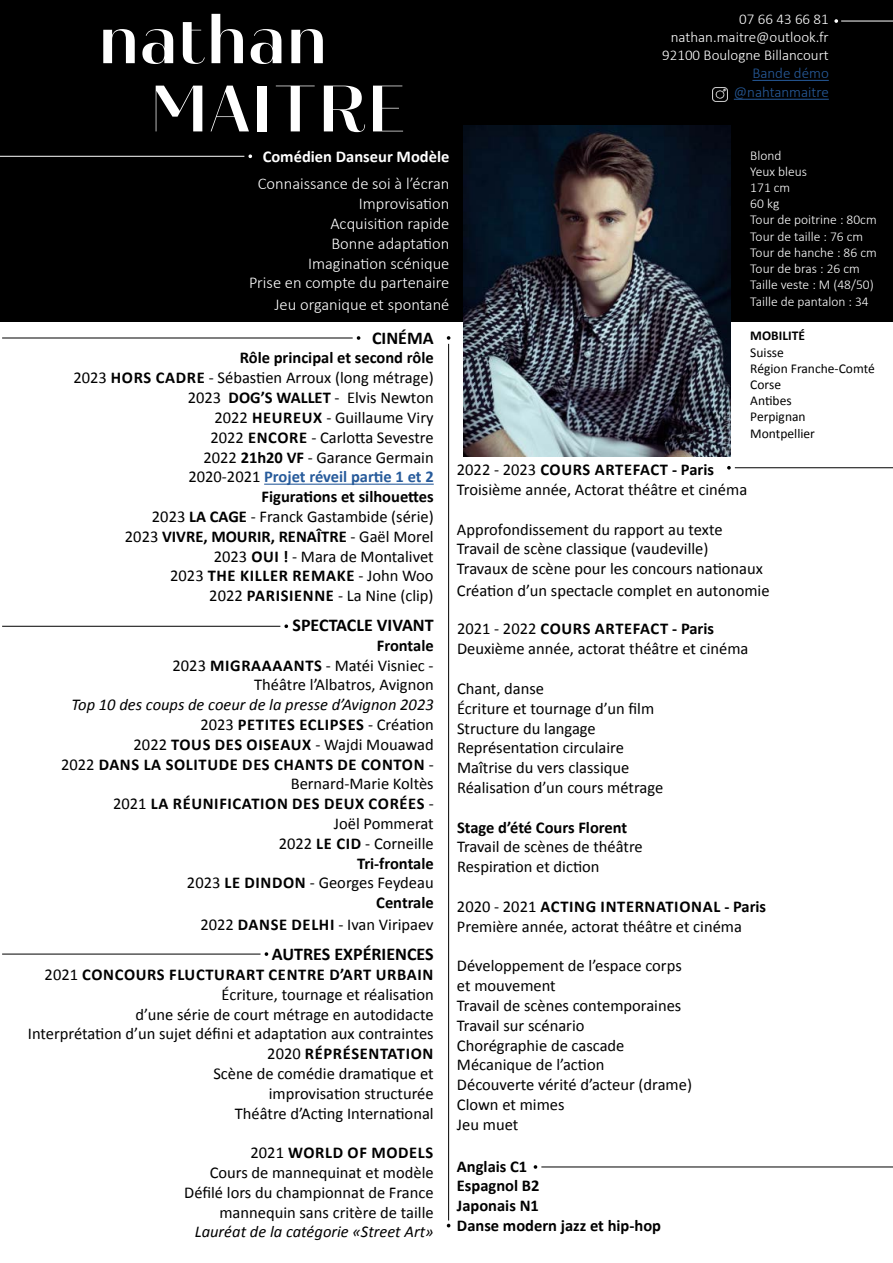
<style>
.page{position:relative;width:893px;height:1263px;background:#fff}
.page>*{position:absolute;margin:0;border:0;box-sizing:border-box;transform-origin:0 0}
.t1{font:700 70.5px "Heimat Display 10";color:#fff}
.t2{font:700 18px "Calibri";color:#000}
.t3{font:16.5px/19.8px "Calibri";color:#000}
.t4{font:700 16.5px/19.8px "Calibri";letter-spacing:.04em;color:#000;text-align:right}
.t5{font:300 16.5px/19.8px "Calibri";color:#fff;text-align:right}
.t6{font:700 16.5px/19.8px "Calibri";color:#000}
.t7{font:italic 16.5px "Calibri";color:#000}
.t8{font:700 16.5px "Calibri";color:#fff}
.t9{font:300 15px/18px "Calibri";color:#fff;text-align:right}
.t10{font:300 15px "Calibri";color:#275b9b}
.t11{font:300 13.5px/16.2px "Calibri";color:#fff}
.t12{font:13.5px/16.2px "Calibri";color:#000}
.t13{font:700 13.5px "Calibri";color:#000}
.s1{font-weight:700}
.s2{font-weight:700;color:#275b9b}
.s3{font-weight:400;font-style:italic}
.s4{font-weight:400}
</style>
<div class="page">
<hr style="left:264px;top:484px;width:170px;height:1px;background:#275b9b">
<div style="left:0;top:0;width:893px;height:322px;background:#000"></div>
<hr style="left:2px;top:338px;width:351px;height:1px;background:#000">
<svg style="left:357px;top:336px;width:3px;height:4px"></svg>
<hr style="left:735px;top:467px;width:158px;height:1px;background:#000">
<svg style="left:727px;top:466px;width:4px;height:4px"></svg>
<hr style="left:0;top:156px;width:244px;height:1px;background:#fff">
<hr style="left:752px;top:80px;width:77px;height:1px;background:#275b9b">
<hr style="left:841px;top:21px;width:52px;height:1px;background:#fff">
<svg style="left:248px;top:154px;width:4px;height:4px"></svg>
<svg style="left:834px;top:19px;width:4px;height:4px"></svg>
<hr style="left:734px;top:99px;width:95px;height:1px;background:#275b9b">
<img style="left:713px;top:87px;width:15px;height:15px">
<img style="left:463px;top:126px;width:267px;height:331px">
<hr style="left:448px;top:344px;width:1px;height:876px;background:#000">
<svg style="left:447px;top:336px;width:3px;height:4px"></svg>
<hr style="left:541px;top:1166px;width:352px;height:1px;background:#000">
<svg style="left:534px;top:1165px;width:3px;height:4px"></svg>
<hr style="left:2px;top:626px;width:278px;height:1px;background:#000">
<svg style="left:284px;top:624px;width:4px;height:4px"></svg>
<hr style="left:2px;top:954px;width:259px;height:1px;background:#000">
<svg style="left:265px;top:952px;width:3px;height:4px"></svg>
<h1 class="t1" style="left:98px;top:-5px;width:231px">nathan</h1>
<p class="t9" style="left:662px;top:10px;width:168px">07 66 43 66 81 nathan.maitre@outlook.fr<br>92100 Boulogne Billancourt</p>
<p class="t10" style="left:752px;top:64px;width:78px">Bande démo</p>
<h1 class="t1" style="left:150px;top:64px;width:259px">MAITRE</h1>
<p class="t10" style="left:734px;top:83px;width:96px">@nahtanmaitre</p>
<p class="t8" style="left:263px;top:145px;width:188px">Comédien Danseur Modèle</p>
<p class="t11" style="left:750px;top:147px;width:128px">Blond<br>Yeux bleus<br>171 cm<br>60 kg<br>Tour de poitrine : 80cm<br>Tour de taille : 76 cm<br>Tour de hanche : 86 cm<br>Tour de bras : 26 cm<br>Taille veste : M (48/50)<br>Taille de pantalon : 34</p>
<p class="t13" style="left:750px;top:326px;width:56px">MOBILITÉ</p>
<p class="t12" style="left:750px;top:344px;width:126px">Suisse<br>Région Franche-Comté<br>Corse<br>Antibes<br>Perpignan<br>Montpellier</p>
<p class="t5" style="left:249px;top:174px;width:202px">Connaissance de soi à l’écran<br>Improvisation<br>Acquisition rapide<br>Bonne adaptation<br>Imagination scénique<br>Prise en compte du partenaire</p>
<p class="t5" style="left:274px;top:295px;width:176px">Jeu organique et spontané</p>
<p class="t2" style="left:372px;top:325px;width:63px">CINÉMA</p>
<p class="t3" style="left:73px;top:348px;width:362px;text-align:right"><span class="s1">Rôle principal et second rôle<br></span>2023 <span class="s1">HORS CADRE</span> - Sébastien Arroux (long métrage)<br>2023 <span class="s1">DOG’S WALLET</span> - Elvis Newton<br>2022 <span class="s1">HEUREUX</span> - Guillaume Viry<br>2022 <span class="s1">ENCORE</span> - Carlotta Sevestre<br>2022 <span class="s1">21h20 VF</span> - Garance Germain<br>2020-2021 <span class="s2">Projet réveil partie 1 et 2<br></span><span class="s1">Figurations et silhouettes<br></span>2023 <span class="s1">LA CAGE</span> - Franck Gastambide (série)<br>2023 <span class="s1">VIVRE, MOURIR, RENAÎTRE</span> - Gaël Morel<br>2023 <span class="s1">OUI !</span> - Mara de Montalivet<br>2023 <span class="s1">THE KILLER REMAKE</span> - John Woo<br>2022 <span class="s1">PARISIENNE</span> - La Nine (clip)</p>
<p class="t3" style="left:457px;top:459px;width:292px">2022 - 2023 <span class="s1">COURS ARTEFACT - Paris<br></span>Troisième année, Actorat théâtre et cinéma</p>
<p class="t3" style="left:457px;top:519px;width:308px">Approfondissement du rapport au texte<br>Travail de scène classique (vaudeville)<br>Travaux de scène pour les concours nationaux</p>
<p class="t3" style="left:457px;top:580px;width:314px">Création d’un spectacle complet en autonomie</p>
<p class="t2" style="left:292px;top:612px;width:143px">SPECTACLE VIVANT</p>
<p class="t3" style="left:173px;top:635px;width:263px;text-align:right"><span class="s1">Frontale<br></span>2023 <span class="s1">MIGRAAAANTS</span> - Matéi Visniec -<br>Théâtre l’Albatros, Avignon</p>
<p class="t4" style="left:61px;top:694px;width:374px"><span class="s3">Top 10 des coups de coeur de la presse d’Avignon 2023<br></span><span class="s4">2023</span> PETITES ECLIPSES <span class="s4">- Création<br>2022</span> TOUS DES OISEAUX <span class="s4">- Wajdi Mouawad<br>2022</span> DANS LA SOLITUDE DES CHANTS DE CONTON <span class="s4">-<br>Bernard-Marie Koltès<br>2021</span> LA RÉUNIFICATION DES DEUX CORÉES <span class="s4">-<br>Joël Pommerat<br>2022</span> LE CID <span class="s4">- Corneille<br></span>Tri-frontale<br><span class="s4">2023</span> LE DINDON <span class="s4">- Georges Feydeau<br></span>Centrale</p>
<p class="t3" style="left:200px;top:914px;width:235px">2022 <span class="s1">DANSE DELHI</span> - Ivan Viripaev</p>
<p class="t2" style="left:272px;top:941px;width:163px">AUTRES EXPÉRIENCES</p>
<p class="t3" style="left:28px;top:964px;width:407px;text-align:right">2021 <span class="s1">CONCOURS FLUCTURART CENTRE D’ART URBAIN </span>Écriture, tournage et réalisation<br>d’une série de court métrage en autodidacte<br>Interprétation d’un sujet défini et adaptation aux contraintes 2020 <span class="s1">RÉPRÉSENTATION<br></span>Scène de comédie dramatique et<br>improvisation structurée<br>Théâtre d’Acting International</p>
<p class="t3" style="left:184px;top:1142px;width:251px;text-align:right">2021 <span class="s1">WORLD OF MODELS<br></span>Cours de mannequinat et modèle<br>Défilé lors du championnat de France mannequin sans critère de taille</p>
<p class="t7" style="left:195px;top:1221px;width:240px">Lauréat de la catégorie «Street Art»</p>
<p class="t3" style="left:457px;top:619px;width:293px">2021 - 2022 <span class="s1">COURS ARTEFACT - Paris<br></span>Deuxième année, actorat théâtre et cinéma</p>
<p class="t3" style="left:457px;top:678px;width:208px">Chant, danse<br>Écriture et tournage d’un film<br>Structure du langage<br>Représentation circulaire<br>Maîtrise du vers classique<br>Réalisation d’un cours métrage</p>
<p class="t6" style="left:457px;top:816px;width:172px">Stage d’été Cours Florent</p>
<p class="t3" style="left:457px;top:836px;width:187px">Travail de scènes de théâtre<br>Respiration et diction</p>
<p class="t3" style="left:457px;top:896px;width:311px">2020 - 2021 <span class="s1">ACTING INTERNATIONAL - Paris<br></span>Première année, actorat théâtre et cinéma</p>
<p class="t3" style="left:457px;top:955px;width:237px">Développement de l’espace corps et mouvement<br>Travail de scènes contemporaines<br>Travail sur scénario<br>Chorégraphie de cascade<br>Mécanique de l’action<br>Découverte vérité d’acteur (drame)<br>Clown et mimes<br>Jeu muet</p>
<p class="t6" style="left:457px;top:1155px;width:206px">Anglais C1<br>Espagnol B2<br>Japonais N1<br>Danse modern jazz et hip-hop</p>
</div>
